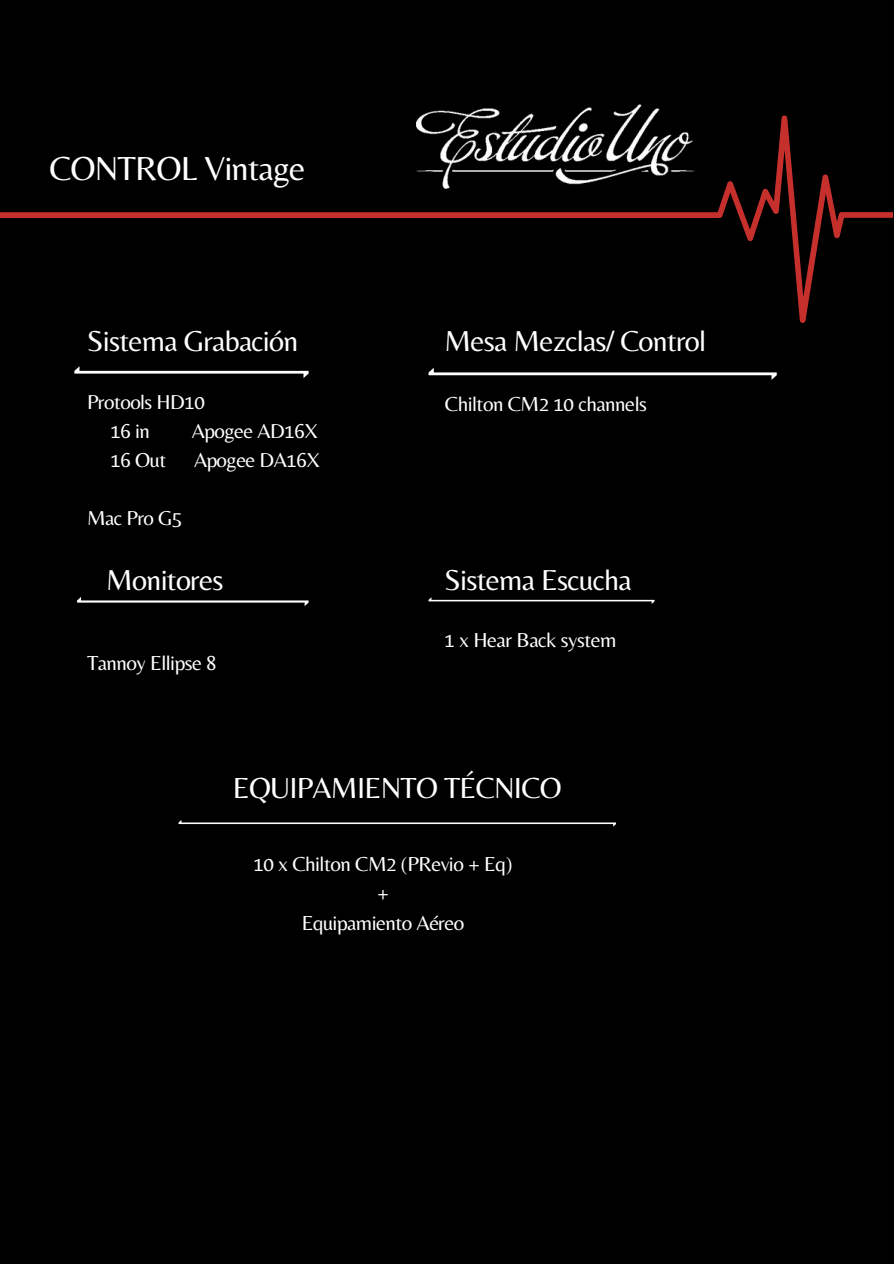
<style>
.page{position:relative;width:894px;height:1264px;background:#fff}
.page>*{position:absolute;margin:0;border:0;box-sizing:border-box;transform-origin:0 0}
.t1{font:34.65px "Belleza";letter-spacing:-.025em;color:#fff}
.t2{font:30.15px "Belleza";letter-spacing:-.025em;color:#fff}
.t3{font:30px "Belleza";letter-spacing:-.025em;color:#fff}
.t4{font:21px "Belleza";letter-spacing:-.025em;color:#fff}
</style>
<div class="page">
<div style="left:0;top:0;width:893px;height:1263px;background:#000"></div>
<img style="left:422px;top:104px;width:238px;height:11px">
<svg style="left:0;top:115px;width:893px;height:208px"></svg>
<svg style="left:74px;top:366px;width:234px;height:12px"></svg>
<svg style="left:428px;top:368px;width:348px;height:12px"></svg>
<svg style="left:77px;top:597px;width:231px;height:9px"></svg>
<svg style="left:428px;top:597px;width:226px;height:7px"></svg>
<svg style="left:178px;top:820px;width:438px;height:6px"></svg>
<p class="t1" style="left:49px;top:148px;width:257px">CONTROL Vintage</p>
<p class="t3" style="left:87px;top:323px;width:213px">Sistema Grabación</p>
<p class="t3" style="left:444px;top:323px;width:263px">Mesa Mezclas/ Control</p>
<h1 class="t4" style="left:87px;top:390px;width:119px">Protools HD10</h1>
<h3 class="t4" style="left:111px;top:419px;width:41px">16 in</h3>
<h3 class="t4" style="left:192px;top:419px;width:127px">Apogee AD16X</h3>
<h3 class="t4" style="left:111px;top:447px;width:57px">16 Out</h3>
<h3 class="t4" style="left:194px;top:447px;width:127px">Apogee DA16X</h3>
<p class="t4" style="left:87px;top:505px;width:97px">Mac Pro G5</p>
<p class="t4" style="left:445px;top:391px;width:203px">Chilton CM2 10 channels</p>
<h3 class="t3" style="left:106px;top:562px;width:119px">Monitores</h3>
<p class="t3" style="left:444px;top:562px;width:189px">Sistema Escucha</p>
<h3 class="t4" style="left:87px;top:650px;width:131px">Tannoy Ellipse 8</h3>
<p class="t4" style="left:444px;top:627px;width:173px">1 x Hear Back system</p>
<p class="t2" style="left:233px;top:770px;width:330px">EQUIPAMIENTO TÉCNICO</p>
<h2 class="t4" style="left:253px;top:851px;width:260px">10 x Chilton CM2 (PRevio + Eq)</h2>
<p class="t4" style="left:377px;top:880px;width:13px">+</p>
<p class="t4" style="left:301px;top:910px;width:164px">Equipamiento Aéreo</p>
</div>
